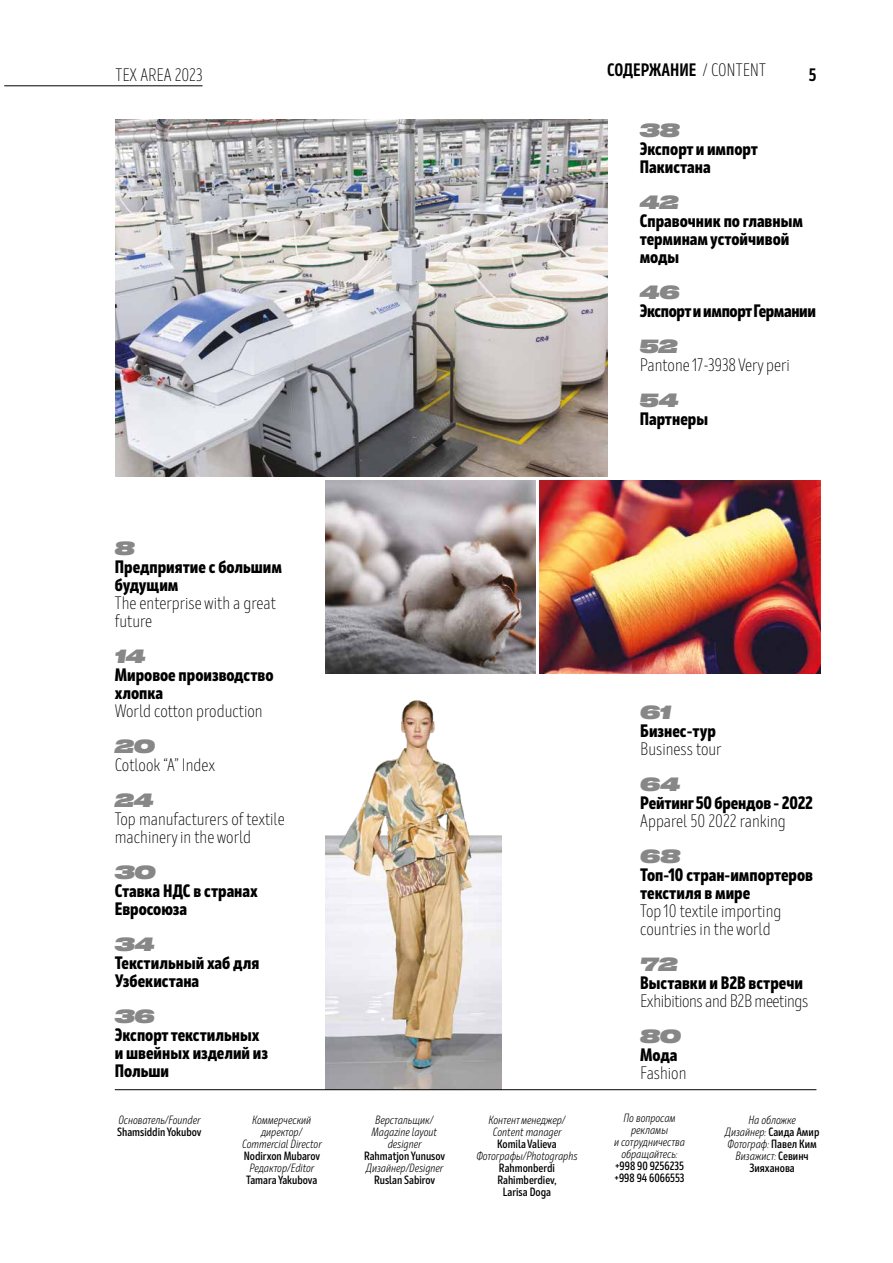
<style>
.page{position:relative;width:893px;height:1263px;background:#fff}
.page>*{position:absolute;margin:0;border:0;box-sizing:border-box;transform-origin:0 0}
.t1{font:800 18px/18px "Mozer";color:#000}
.t2{font:300 18px/18px "Mozer";color:#000}
.t3{font:italic 18px "Druk Wide Cyr Super";letter-spacing:-.005em;color:#878787}
.t4{font:300 18px "Mozer";letter-spacing:-.02em;color:#000}
.t5{font:800 18px "Mozer";letter-spacing:-.02em;color:#000}
.t6{font:700 18px "Mozer";color:#000}
.t7{font:italic 12px/12px "Mozer";color:#000;text-align:center}
.t8{font:600 12px/12px "Mozer";color:#000;text-align:center}
.s1{font-weight:300}
.s2{font-weight:600;font-style:normal}
</style>
<div class="page">
<img style="left:325px;top:700px;width:176px;height:389px">
<hr style="left:115px;top:1089px;width:701px;height:1px;background:#000">
<img style="left:116px;top:119px;width:491px;height:357px">
<img style="left:325px;top:480px;width:210px;height:194px">
<img style="left:539px;top:480px;width:282px;height:194px">
<hr style="left:4px;top:85px;width:199px;height:1px;background:#000">
<p class="t6" style="left:607px;top:59px;width:160px">СОДЕРЖАНИЕ <span class="s1">/ CONTENT</span></p>
<p class="t2" style="left:116px;top:66px;width:88px">TEX AREA 2023</p>
<p class="t6" style="left:809px;top:64px;width:9px">5</p>
<p class="t3" style="left:640px;top:116px;width:41px">38</p>
<p class="t1" style="left:640px;top:141px;width:120px">Экспорт и импорт<br>Пакистана</p>
<p class="t3" style="left:640px;top:188px;width:40px">42</p>
<p class="t1" style="left:640px;top:213px;width:165px">Справочник по главным терминам устойчивой моды</p>
<p class="t3" style="left:640px;top:278px;width:41px">46</p>
<p class="t5" style="left:640px;top:300px;width:178px">Экспорт и импорт Германии</p>
<p class="t3" style="left:640px;top:332px;width:39px">52</p>
<p class="t2" style="left:640px;top:357px;width:152px">Pantone 17-3938 Very peri</p>
<p class="t3" style="left:640px;top:386px;width:40px">54</p>
<p class="t1" style="left:640px;top:411px;width:70px">Партнеры</p>
<p class="t3" style="left:115px;top:533px;width:21px">8</p>
<p class="t1" style="left:115px;top:558px;width:169px">Предприятие с большим будущим</p>
<p class="t2" style="left:115px;top:594px;width:163px">The enterprise with a great future</p>
<p class="t3" style="left:115px;top:641px;width:32px">14</p>
<p class="t1" style="left:115px;top:666px;width:160px">Мировое производство хлопка</p>
<p class="t2" style="left:115px;top:702px;width:149px">World cotton production</p>
<p class="t3" style="left:115px;top:731px;width:41px">20</p>
<p class="t2" style="left:115px;top:756px;width:102px">Cotlook “A” Index</p>
<p class="t3" style="left:115px;top:785px;width:40px">24</p>
<p class="t2" style="left:115px;top:810px;width:171px">Top manufacturers of textile machinery in the world</p>
<p class="t3" style="left:115px;top:857px;width:42px">30</p>
<p class="t1" style="left:115px;top:882px;width:145px">Ставка НДС в странах<br>Евросоюза</p>
<p class="t3" style="left:115px;top:929px;width:41px">34</p>
<p class="t1" style="left:115px;top:954px;width:146px">Текстильный хаб для<br>Узбекистана</p>
<p class="t3" style="left:115px;top:1001px;width:41px">36</p>
<p class="t1" style="left:115px;top:1026px;width:155px">Экспорт текстильных и швейных изделий из<br>Польши</p>
<p class="t7" style="left:118px;top:1114px;width:84px">Основатель/Founder</p>
<p class="t8" style="left:117px;top:1126px;width:86px">Shamsiddin Yokubov</p>
<p class="t7" style="left:242px;top:1114px;width:81px">Коммерческий директор/<br>Commercial Director</p>
<p class="t8" style="left:244px;top:1150px;width:78px">Nodirxon Mubarov</p>
<p class="t7" style="left:250px;top:1162px;width:66px">Редактор/Editor</p>
<p class="t8" style="left:246px;top:1174px;width:73px">Tamara Yakubova</p>
<p class="t7" style="left:372px;top:1114px;width:67px">Верстальщик/<br>Magazine layout designer</p>
<p class="t8" style="left:364px;top:1150px;width:83px">Rahmatjon Yunusov</p>
<p class="t7" style="left:366px;top:1162px;width:79px">Дизайнер/Designer</p>
<p class="t8" style="left:374px;top:1174px;width:63px">Ruslan Sabirov</p>
<p class="t7" style="left:488px;top:1114px;width:79px">Контент менеджер/<br>Content manager</p>
<p class="t8" style="left:497px;top:1138px;width:61px">Komila Valieva</p>
<p class="t7" style="left:476px;top:1150px;width:103px">Фотографы/Photographs</p>
<p class="t8" style="left:497px;top:1162px;width:61px">Rahmonberdi<br>Rahimberdiev,<br>Larisa Doga</p>
<p class="t3" style="left:640px;top:697px;width:32px">61</p>
<p class="t1" style="left:640px;top:722px;width:77px">Бизнес-тур</p>
<p class="t2" style="left:640px;top:740px;width:83px">Business tour</p>
<p class="t3" style="left:640px;top:769px;width:41px">64</p>
<p class="t1" style="left:640px;top:794px;width:174px">Рейтинг 50 брендов ‑ 2022</p>
<p class="t2" style="left:640px;top:812px;width:147px">Apparel 50 2022 ranking</p>
<p class="t3" style="left:640px;top:841px;width:41px">68</p>
<p class="t1" style="left:640px;top:866px;width:174px">Топ-10 стран-импортеров текстиля в мире</p>
<p class="t2" style="left:640px;top:902px;width:143px">Top 10 textile importing countries in the world</p>
<p class="t3" style="left:640px;top:949px;width:39px">72</p>
<p class="t1" style="left:640px;top:974px;width:164px">Выставки и B2B встречи</p>
<p class="t4" style="left:640px;top:991px;width:169px">Exhibitions and B2B meetings</p>
<p class="t3" style="left:640px;top:1021px;width:42px">80</p>
<p class="t1" style="left:640px;top:1046px;width:39px">Мода</p>
<p class="t2" style="left:640px;top:1064px;width:48px">Fashion</p>
<p class="t7" style="left:614px;top:1112px;width:72px">По вопросам рекламы<br>и сотрудничества обращайтесь:</p>
<p class="t8" style="left:615px;top:1160px;width:71px;text-align:left">+998 90 9256235 +998 94 6066553</p>
<p class="t7" style="left:725px;top:1114px;width:96px">На обложке<br>Дизайнер: <span class="s2">Саида Амир<br></span>Фотограф: <span class="s2">Павел Ким<br></span>Визажист: <span class="s2">Севинч<br>Зияханова</span></p>
</div>
